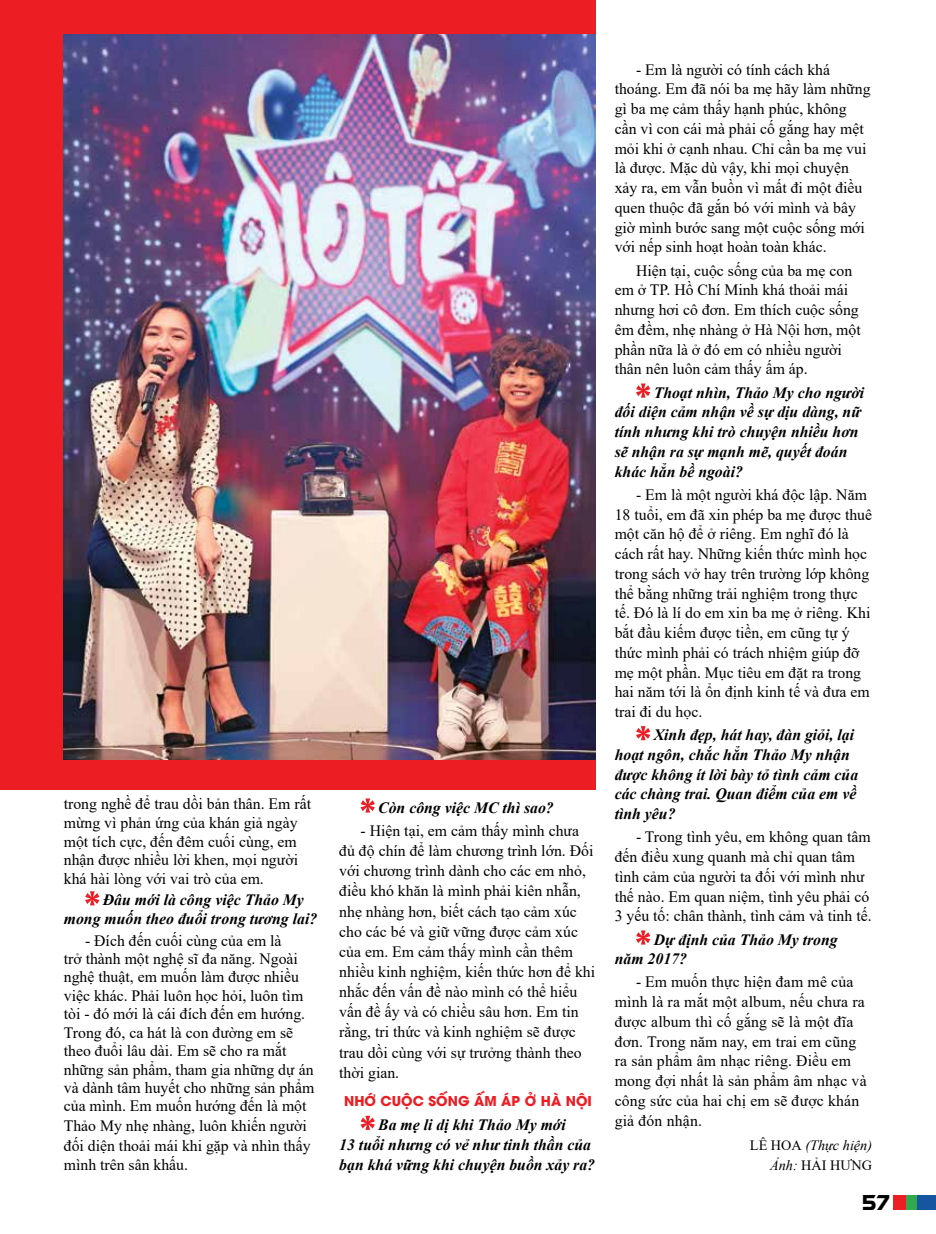
<style>
.page{position:relative;width:936px;height:1234px;background:#fff}
.page>*{position:absolute;margin:0;border:0;box-sizing:border-box;transform-origin:0 0}
.t1{font:21px "UTM Eremitage";color:#000}
.t2{font:15.75px/19.8px "Times New Roman";color:#000}
.t3{font:italic 700 15.75px/19.8px "Times New Roman";color:#000}
.t4{font:italic 14.25px/20.5px "Times New Roman";color:#000;text-align:right}
.t5{font:700 13.5px "UTM Avo";color:#ed1d24}
.s1{font-style:italic}
.s2{font-style:normal}
</style>
<div class="page">
<div style="left:905px;top:1194px;width:12px;height:15px;background:#33a94e"></div>
<div style="left:917px;top:1194px;width:18px;height:15px;background:#1655a0"></div>
<div style="left:892px;top:1194px;width:13px;height:15px;background:#ed1d24"></div>
<svg style="left:85px;top:891px;width:14px;height:14px"></svg>
<svg style="left:360px;top:798px;width:15px;height:14px"></svg>
<svg style="left:360px;top:1115px;width:15px;height:14px"></svg>
<svg style="left:636px;top:383px;width:14px;height:14px"></svg>
<svg style="left:636px;top:726px;width:14px;height:14px"></svg>
<svg style="left:636px;top:930px;width:14px;height:14px"></svg>
<div style="left:0;top:0;width:595px;height:789px;background:#ed1d24"></div>
<img style="left:64px;top:34px;width:531px;height:725px">
<p class="t2" style="left:64px;top:793px;width:249px;line-height:18.8px">trong nghề để trau dồi bản thân. Em rất mừng vì phản ứng của khán giả ngày một tích cực, đến đêm cuối cùng, em nhận được nhiều lời khen, mọi người khá hài lòng với vai trò của em.</p>
<p class="t3" style="left:64px;top:890px;width:255px;line-height:18.5px;text-indent:39px">Đâu mới là công việc Thảo My mong muốn theo đuổi trong tương lai?</p>
<p class="t2" style="left:64px;top:930px;width:252px;line-height:18.8px;text-indent:21px">- Đích đến cuối cùng của em là<br>trở thành một nghệ sĩ đa năng. Ngoài nghệ thuật, em muốn làm được nhiều việc khác. Phải luôn học hỏi, luôn tìm tòi - đó mới là cái đích đến em hướng.<br>Trong đó, ca hát là con đường em sẽ theo đuổi lâu dài. Em sẽ cho ra mắt những sản phẩm, tham gia những dự án và dành tâm huyết cho những sản phẩm của mình. Em muốn hướng đến là một<br>Thảo My nhẹ nhàng, luôn khiến người đối diện thoải mái khi gặp và nhìn thấy mình trên sân khấu.</p>
<p class="t3" style="left:378px;top:796px;width:177px">Còn công việc MC thì sao?</p>
<p class="t2" style="left:339px;top:820px;width:257px;text-indent:21px">- Hiện tại, em cảm thấy mình chưa đủ độ chín để làm chương trình lớn. Đối với chương trình dành cho các em nhỏ, điều khó khăn là mình phải kiên nhẫn, nhẹ nhàng hơn, biết cách tạo cảm xúc cho các bé và giữ vững được cảm xúc của em. Em cảm thấy mình cần thêm nhiều kinh nghiệm, kiến thức hơn để khi nhắc đến vấn đề nào mình có thể hiểu vấn đề ấy và có chiều sâu hơn. Em tin rằng, tri thức và kinh nghiệm sẽ được trau dồi cùng với sự trưởng thành theo thời gian.</p>
<p class="t5" style="left:344px;top:1089px;width:249px">NHỚ CUỘC SỐNG ẤM ÁP Ở HÀ NỘI</p>
<p class="t3" style="left:339px;top:1113px;width:257px;text-indent:39px">Ba mẹ li dị khi Thảo My mới<br>13 tuổi nhưng có vẻ như tinh thần của bạn khá vững khi chuyện buồn xảy ra?</p>
<p class="t2" style="left:614px;top:59px;width:257px;text-indent:21px">- Em là người có tính cách khá thoáng. Em đã nói ba mẹ hãy làm những gì ba mẹ cảm thấy hạnh phúc, không cần vì con cái mà phải cố gắng hay mệt mỏi khi ở cạnh nhau. Chỉ cần ba mẹ vui là được. Mặc dù vậy, khi mọi chuyện xảy ra, em vẫn buồn vì mất đi một điều quen thuộc đã gắn bó với mình và bây giờ mình bước sang một cuộc sống mới với nếp sinh hoạt hoàn toàn khác.</p>
<p class="t2" style="left:614px;top:260px;width:247px;text-indent:21px">Hiện tại, cuộc sống của ba mẹ con em ở TP. Hồ Chí Minh khá thoải mái nhưng hơi cô đơn. Em thích cuộc sống êm đềm, nhẹ nhàng ở Hà Nội hơn, một phần nữa là ở đó em có nhiều người thân nên luôn cảm thấy ấm áp.</p>
<p class="t3" style="left:614px;top:382px;width:251px;text-indent:39px">Thoạt nhìn, Thảo My cho người đối diện cảm nhận về sự dịu dàng, nữ tính nhưng khi trò chuyện nhiều hơn sẽ nhận ra sự mạnh mẽ, quyết đoán khác hẳn bề ngoài?</p>
<p class="t2" style="left:614px;top:484px;width:259px;text-indent:21px">- Em là một người khá độc lập. Năm 18 tuổi, em đã xin phép ba mẹ được thuê một căn hộ để ở riêng. Em nghĩ đó là cách rất hay. Những kiến thức mình học trong sách vở hay trên trường lớp không thể bằng những trải nghiệm trong thực tế. Đó là lí do em xin ba mẹ ở riêng. Khi bắt đầu kiếm được tiền, em cũng tự ý thức mình phải có trách nhiệm giúp đỡ mẹ một phần. Mục tiêu em đặt ra trong hai năm tới là ổn định kinh tế và đưa em trai đi du học.</p>
<p class="t3" style="left:614px;top:724px;width:245px;text-indent:39px">Xinh đẹp, hát hay, đàn giỏi, lại hoạt ngôn, chắc hẳn Thảo My nhận được không ít lời bày tỏ tình cảm của các chàng trai. Quan điểm của em về tình yêu?</p>
<p class="t2" style="left:614px;top:826px;width:258px;text-indent:21px">- Trong tình yêu, em không quan tâm đến điều xung quanh mà chỉ quan tâm tình cảm của người ta đối với mình như thế nào. Em quan niệm, tình yêu phải có 3 yếu tố: chân thành, tình cảm và tinh tế.</p>
<p class="t3" style="left:614px;top:928px;width:226px;text-indent:39px">Dự định của Thảo My trong năm 2017?</p>
<p class="t2" style="left:614px;top:971px;width:253px;text-indent:21px"><span class="s1">-</span> Em muốn thực hiện đam mê của mình là ra mắt một album, nếu chưa ra được album thì cố gắng sẽ là một đĩa đơn. Trong năm nay, em trai em cũng ra sản phẩm âm nhạc riêng. Điều em mong đợi nhất là sản phẩm âm nhạc và công sức của hai chị em sẽ được khán giả đón nhận.</p>
<p class="t4" style="left:750px;top:1133px;width:124px"><span class="s2">Lê Hoa</span> (Thực hiện)<br>Ảnh: <span class="s2">Hải Hưng</span></p>
<h1 class="t1" style="left:860px;top:1187px;width:31px">57</h1>
</div>
